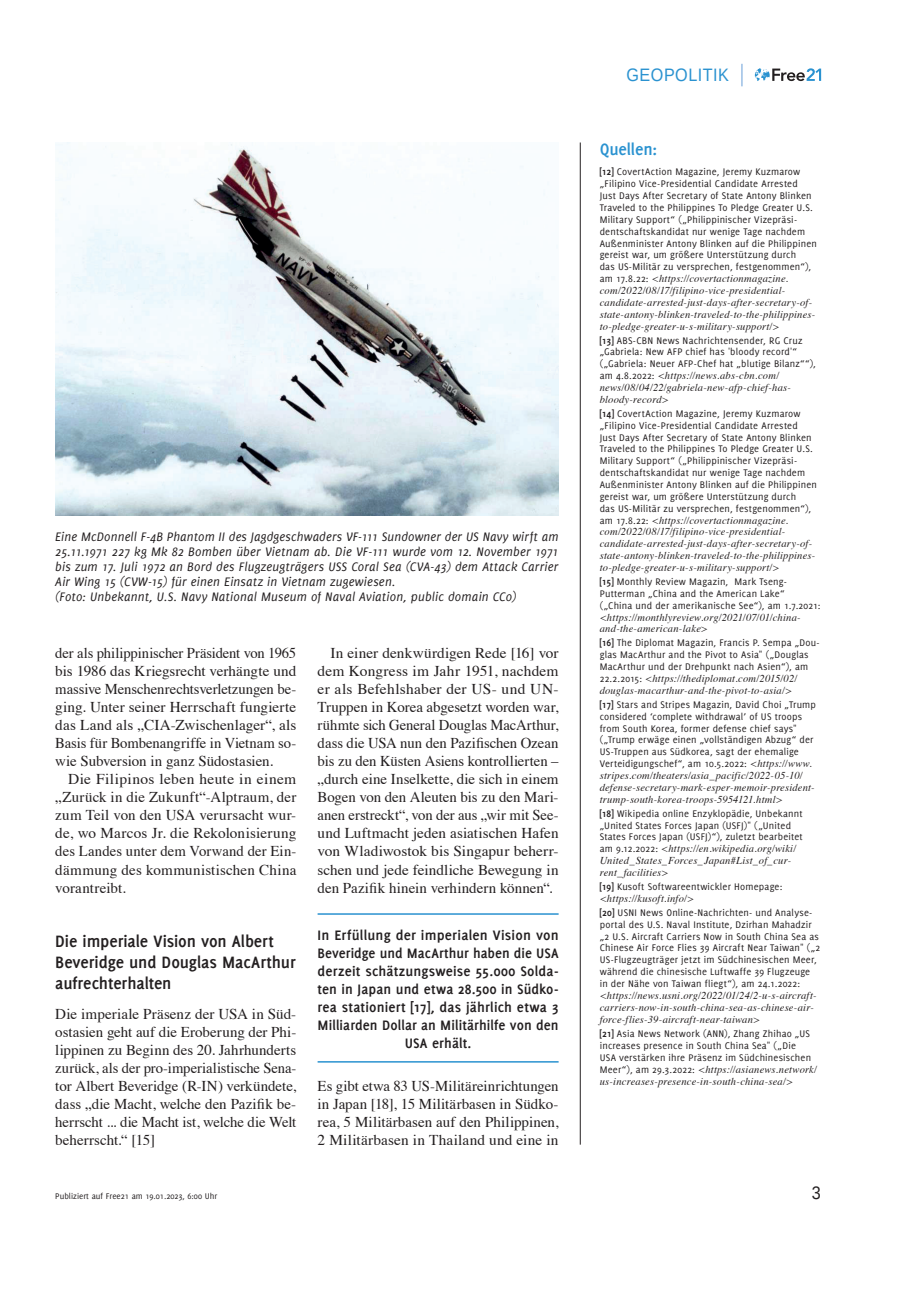
<style>
.page{position:relative;width:906px;height:1289px;background:#fff}
.page>*{position:absolute;margin:0;border:0;box-sizing:border-box;transform-origin:0 0}
.t1{font:700 18px/21px "Delicious";letter-spacing:-.005em;color:#231f20}
.t2{font:18px "Liberation Sans";letter-spacing:.03em;color:#2a92d0;scale:.9 1}
.t3{font:700 18px "Delicious";letter-spacing:-.01em;color:#2a92d0}
.t4{font:18px "Liberation Sans";color:#231f20;scale:.9 1}
.t5{font:15px/18px "Times";color:#231f20;text-align:justify}
.t6{font:700 15px/18px "Delicious";letter-spacing:.01em;color:#231f20;text-align:center}
.t7{font:italic 13.5px/15px "Delicious";letter-spacing:.015em;color:#231f20}
.t8{font:10.5px/11.9px "Delicious";letter-spacing:.015em;color:#231f20}
.t9{font:italic 10.5px/11.9px "Times";letter-spacing:.015em;color:#231f20}
.t10{font:9px "Delicious";color:#231f20}
.s1{font-weight:700}
.s2{font-family:"Delicious";font-style:normal}
.s3{font-family:"Times";font-style:italic}
</style>
<div class="page">
<svg style="left:755px;top:68px;width:66px;height:13px"></svg>
<svg style="left:741px;top:64px;width:1px;height:22px"></svg>
<hr style="left:317px;top:913px;width:241px;height:1px;background:#2a92d0">
<hr style="left:317px;top:1061px;width:241px;height:1px;background:#2a92d0">
<img style="left:55px;top:143px;width:503px;height:372px">
<hr style="left:580px;top:142px;width:1px;height:1002px;background:#231f20">
<p class="t7" style="left:55px;top:529px;width:505px">Eine McDonnell F-4B Phantom II des Jagdgeschwaders VF-111 Sundowner der US Navy wirft am 25.11.1971 227 kg Mk 82 Bomben über Vietnam ab. Die VF-111 wurde vom 12. November 1971 bis zum 17. Juli 1972 an Bord des Flugzeugträgers USS Coral Sea (CVA-43) dem Attack Carrier Air Wing 15 (CVW-15) für einen Einsatz in Vietnam zugewiesen.<br>(Foto: Unbekannt, U.S. Navy National Museum of Naval Aviation, public domain CCo)</p>
<p class="t5" style="left:55px;top:643px;width:242px">der als philippinischer Präsident von 1965 bis 1986 das Kriegsrecht verhängte und massive Menschenrechtsverletzungen be&shy;ging. Unter seiner Herrschaft fungierte das Land als „CIA-Zwischenlager“, als Basis für Bombenangriffe in Vietnam so&shy;wie Subversion in ganz Südostasien.</p>
<h2 class="t5" style="left:55px;top:769px;width:242px;text-indent:13px">Die Filipinos leben heute in einem „Zurück in die Zukunft“-Alptraum, der zum Teil von den USA verursacht wur&shy;de, wo Marcos Jr. die Rekolonisierung des Landes unter dem Vorwand der Ein&shy;dämmung des kommunistischen China vorantreibt.</h2>
<h1 class="t1" style="left:55px;top:929px;width:242px">Die imperiale Vision von Albert<br>Beveridge und Douglas MacArthur aufrechterhalten</h1>
<p class="t5" style="left:55px;top:1003px;width:242px">Die imperiale Präsenz der USA in Süd&shy;ostasien geht auf die Eroberung der Phi&shy;lippinen zu Beginn des 20. Jahrhunderts zurück, als der pro-imperialistische Sena&shy;tor Albert Beveridge (R-IN) verkündete, dass „die Macht, welche den Pazifik be&shy;herrscht ... die Macht ist, welche die Welt beherrscht.“ [15]</p>
<p class="t5" style="left:317px;top:643px;width:242px;text-indent:13px">In einer denkwürdigen Rede [16] vor dem Kongress im Jahr 1951, nachdem er als Befehlshaber der US- und UN-Truppen in Korea abgesetzt worden war, rühmte sich General Douglas MacArthur, dass die USA nun den Pazifischen Ozean bis zu den Küsten Asiens kontrollierten – „durch eine Inselkette, die sich in einem Bogen von den Aleuten bis zu den Mari&shy;anen erstreckt“, von der aus „wir mit See&shy;und Luftmacht jeden asiatischen Hafen von Wladiwostok bis Singapur beherr&shy;schen und jede feindliche Bewegung in den Pazifik hinein verhindern können“.</p>
<p class="t6" style="left:317px;top:926px;width:242px">In Erfüllung der imperialen Vision von Beveridge und MacArthur haben die USA derzeit schätzungsweise 55.000 Solda&shy;ten in Japan und etwa 28.500 in Südko&shy;rea stationiert [17], das jährlich etwa 3<br>Milliarden Dollar an Militärhilfe von den USA erhält.</p>
<h2 class="t5" style="left:317px;top:1075px;width:242px">Es gibt etwa 83 US-Militäreinrichtungen in Japan [18], 15 Militärbasen in Südko&shy;rea, 5 Militärbasen auf den Philippinen, 2 Militärbasen in Thailand und eine in</h2>
<h1 class="t2" style="left:626px;top:63px;width:115px">GEOPOLITIK</h1>
<h1 class="t3" style="left:600px;top:139px;width:59px">Quellen:</h1>
<p class="t8" style="left:600px;top:166px;width:219px"><span class="s1">[12]</span> CovertAction Magazine, Jeremy Kuzmarow „Filipino Vice-Presidential Candidate Arrested<br>Just Days After Secretary of State Antony Blinken Traveled to the Philippines To Pledge Greater U.S.<br>Military Support“ („Philippinischer Vizepräsi&shy;dentschaftskandidat nur wenige Tage nachdem Außenminister Antony Blinken auf die Philippinen gereist war, um größere Unterstützung durch<br>das US-Militär zu versprechen, festgenommen“),</p>
<p class="t9" style="left:600px;top:272px;width:217px"><span class="s2">am 17.8.22:</span> &lt;https://covertactionmagazine. com/2022/08/17/filipino-vice-presidential&shy;candidate-arrested-just-days-after-secretary-of&shy;state-antony-blinken-traveled-to-the-philippines&shy;to-pledge-greater-u-s-military-support/&gt;</p>
<p class="t8" style="left:600px;top:334px;width:218px"><span class="s1">[13]</span> ABS-CBN News Nachrichtensender, RG Cruz „Gabriela: New AFP chief has 'bloody record'“ („Gabriela: Neuer AFP-Chef hat „blutige Bilanz““),</p>
<p class="t9" style="left:600px;top:369px;width:193px"><span class="s2">am 4.8.2022:</span> &lt;https://news.abs-cbn.com/ news/08/04/22/gabriela-new-afp-chief-has&shy;bloody-record&gt;</p>
<p class="t8" style="left:600px;top:407px;width:219px"><span class="s1">[14]</span> CovertAction Magazine, Jeremy Kuzmarow „Filipino Vice-Presidential Candidate Arrested<br>Just Days After Secretary of State Antony Blinken Traveled to the Philippines To Pledge Greater U.S.<br>Military Support“ („Philippinischer Vizepräsi&shy;dentschaftskandidat nur wenige Tage nachdem Außenminister Antony Blinken auf die Philippinen gereist war, um größere Unterstützung durch<br>das US-Militär zu versprechen, festgenommen“),</p>
<p class="t9" style="left:600px;top:513px;width:217px"><span class="s2">am 17.8.22:</span> &lt;https://covertactionmagazine. com/2022/08/17/filipino-vice-presidential&shy;candidate-arrested-just-days-after-secretary-of&shy;state-antony-blinken-traveled-to-the-philippines&shy;to-pledge-greater-u-s-military-support/&gt;</p>
<p class="t8" style="left:600px;top:575px;width:222px"><span class="s1">[15]</span> Monthly Review Magazin, Mark Tseng-<br>Putterman „China and the American Lake“<br>(„China und der amerikanische See“), am 1.7.2021:</p>
<p class="t9" style="left:600px;top:610px;width:202px">&lt;https://monthlyreview.org/2021/07/01/china&shy;and-the-american-lake&gt;</p>
<p class="t8" style="left:600px;top:637px;width:221px"><span class="s1">[16]</span> The Diplomat Magazin, Francis P. Sempa „Dou&shy;glas MacArthur and the Pivot to Asia" („Douglas<br>MacArthur und der Drehpunkt nach Asien“), am</p>
<p class="t9" style="left:600px;top:672px;width:199px"><span class="s2">22.2.2015:</span> &lt;https://thediplomat.com/2015/02/ douglas-macarthur-and-the-pivot-to-asia/&gt;</p>
<p class="t8" style="left:600px;top:698px;width:218px"><span class="s1">[17]</span> Stars and Stripes Magazin, David Choi „Trump considered ‘complete withdrawal’ of US troops from South Korea, former defense chief says" („Trump erwäge einen „vollständigen Abzug“ der US-Truppen aus Südkorea, sagt der ehemalige Verteidigungschef“, am 10.5.2022: <span class="s3">&lt;https://www.</span></p>
<p class="t9" style="left:600px;top:769px;width:216px">stripes.com/theaters/asia_pacific/2022-05-10/ defense-secretary-mark-esper-memoir-president&shy;trump-south-korea-troops-5954121.html&gt;</p>
<p class="t8" style="left:600px;top:807px;width:204px"><span class="s1">[18]</span> Wikipedia online Enzyklopädie, Unbekannt „United States Forces Japan (USFJ)" („United<br>States Forces Japan (USFJ)“), zuletzt bearbeitet</p>
<p class="t9" style="left:600px;top:842px;width:198px"><span class="s2">am 9.12.2022:</span> &lt;https://en.wikipedia.org/wiki/<br>United_States_Forces_Japan#List_of_cur&shy;rent_facilities&gt;</p>
<p class="t8" style="left:600px;top:880px;width:184px"><span class="s1">[19]</span> Kusoft Softwareentwickler Homepage:</p>
<p class="t9" style="left:600px;top:891px;width:96px">&lt;https://kusoft.info/&gt;</p>
<p class="t8" style="left:600px;top:906px;width:222px"><span class="s1">[20]</span> USNI News Online-Nachrichten- und Analyse&shy;portal des U.S. Naval Institute, Dzirhan Mahadzir „2 U.S. Aircraft Carriers Now in South China Sea as Chinese Air Force Flies 39 Aircraft Near Taiwan" („2<br>US-Flugzeugträger jetzt im Südchinesischen Meer, während die chinesische Luftwaffe 39 Flugzeuge in der Nähe von Taiwan fliegt“), am 24.1.2022:</p>
<p class="t9" style="left:600px;top:988px;width:218px">&lt;https://news.usni.org/2022/01/24/2-u-s-aircraft&shy;carriers-now-in-south-china-sea-as-chinese-air&shy;force-flies-39-aircraft-near-taiwan&gt;</p>
<p class="t8" style="left:600px;top:1027px;width:213px"><span class="s1">[21]</span> Asia News Network (ANN), Zhang Zhihao „US increases presence in South China Sea" („Die<br>USA verstärken ihre Präsenz im Südchinesischen</p>
<p class="t9" style="left:600px;top:1062px;width:219px"><span class="s2">Meer“), am 29.3.2022:</span> &lt;https://asianews.network/ us-increases-presence-in-south-china-sea/&gt;</p>
<p class="t10" style="left:55px;top:1190px;width:163px">Publiziert auf Free21 am 19.01.2023, 6:00 Uhr</p>
<h1 class="t4" style="left:812px;top:1181px;width:12px">3</h1>
</div>
